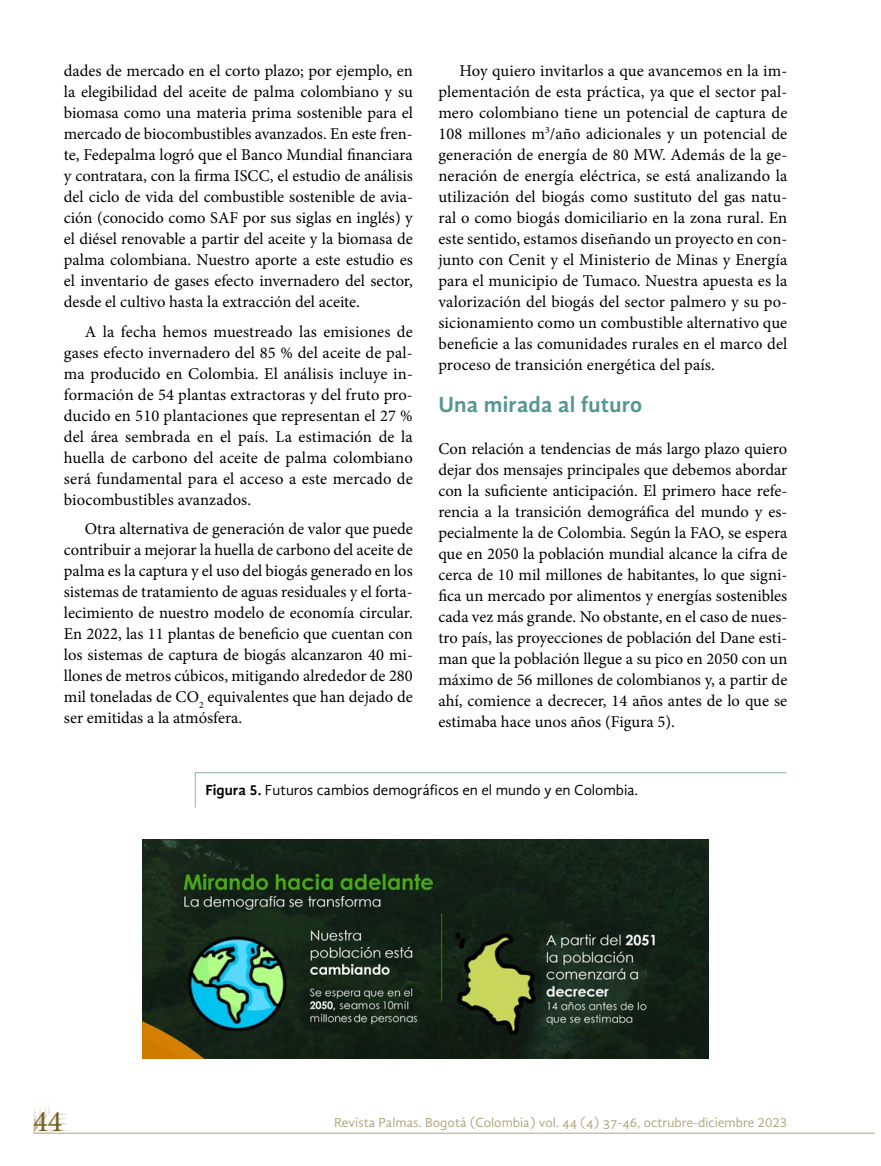
<style>
.page{position:relative;width:881px;height:1166px;background:#fff}
.page>*{position:absolute;margin:0;border:0;box-sizing:border-box;transform-origin:0 0}
.t1{font:30px "Minion Pro";color:#715f20}
.t2{font:700 22.5px "Gandhi Sans";color:#549793}
.t3{font:16.5px/21px "Minion Pro";color:#000;text-align:justify}
.t4{font:15px "Gandhi Sans";color:#000}
.t5{font:13.5px "Gandhi Sans";color:#b2a47f}
.s1{font-weight:700}
</style>
<div class="page">
<svg style="left:33px;top:1105px;width:35px;height:28px"></svg>
<hr style="left:34px;top:1132px;width:840px;height:1px;background:#b2a47f">
<svg style="left:194px;top:772px;width:592px;height:36px"></svg>
<img style="left:143px;top:839px;width:565px;height:219px">
<p class="t3" style="left:64px;top:60px;width:350px">dades de mercado en el corto plazo; por ejemplo, en la elegibilidad del aceite de palma colombiano y su biomasa como una materia prima sostenible para el mercado de biocombustibles avanzados. En este fren&shy;te, Fedepalma logró que el Banco Mundial financiara y contratara, con la firma ISCC, el estudio de análisis del ciclo de vida del combustible sostenible de avia&shy;ción (conocido como SAF por sus siglas en inglés) y el diésel renovable a partir del aceite y la biomasa de palma colombiana. Nuestro aporte a este estudio es el inventario de gases efecto invernadero del sector, desde el cultivo hasta la extracción del aceite.</p>
<p class="t3" style="left:64px;top:321px;width:350px;text-indent:21px">A la fecha hemos muestreado las emisiones de gases efecto invernadero del 85 % del aceite de pal&shy;ma producido en Colombia. El análisis incluye in&shy;formación de 54 plantas extractoras y del fruto pro&shy;ducido en 510 plantaciones que representan el 27 % del área sembrada en el país. La estimación de la huella de carbono del aceite de palma colombiano será fundamental para el acceso a este mercado de biocombustibles avanzados.</p>
<p class="t3" style="left:64px;top:518px;width:350px;text-indent:21px">Otra alternativa de generación de valor que puede contribuir a mejorar la huella de carbono del aceite de palma es la captura y el uso del biogás generado en los sistemas de tratamiento de aguas residuales y el forta&shy;lecimiento de nuestro modelo de economía circular.<br>En 2022, las 11 plantas de beneficio que cuentan con los sistemas de captura de biogás alcanzaron 40 mi&shy;llones de metros cúbicos, mitigando alrededor de 280 mil toneladas de CO<sub>2</sub> equivalentes que han dejado de ser emitidas a la atmósfera.</p>
<p class="t3" style="left:438px;top:60px;width:350px;text-indent:21px">Hoy quiero invitarlos a que avancemos en la im&shy;plementación de esta práctica, ya que el sector pal&shy;mero colombiano tiene un potencial de captura de 108 millones m<sup>3</sup>/año adicionales y un potencial de generación de energía de 80 MW. Además de la ge&shy;neración de energía eléctrica, se está analizando la utilización del biogás como sustituto del gas natu&shy;ral o como biogás domiciliario en la zona rural. En este sentido, estamos diseñando un proyecto en con&shy;junto con Cenit y el Ministerio de Minas y Energía para el municipio de Tumaco. Nuestra apuesta es la valorización del biogás del sector palmero y su po&shy;sicionamiento como un combustible alternativo que beneficie a las comunidades rurales en el marco del proceso de transición energética del país.</p>
<h2 class="t2" style="left:438px;top:391px;width:205px">Una mirada al futuro</h2>
<p class="t3" style="left:438px;top:438px;width:350px">Con relación a tendencias de más largo plazo quiero dejar dos mensajes principales que debemos abordar con la suficiente anticipación. El primero hace refe&shy;rencia a la transición demográfica del mundo y es&shy;pecialmente la de Colombia. Según la FAO, se espera que en 2050 la población mundial alcance la cifra de cerca de 10 mil millones de habitantes, lo que signi&shy;fica un mercado por alimentos y energías sostenibles cada vez más grande. No obstante, en el caso de nues&shy;tro país, las proyecciones de población del Dane esti&shy;man que la población llegue a su pico en 2050 con un máximo de 56 millones de colombianos y, a partir de ahí, comience a decrecer, 14 años antes de lo que se estimaba hace unos años (Figura 5).</p>
<h1 class="t1" style="left:33px;top:1100px;width:30px">44</h1>
<p class="t4" style="left:205px;top:781px;width:434px"><span class="s1">Figura 5.</span> Futuros cambios demográficos en el mundo y en Colombia.</p>
<p class="t5" style="left:334px;top:1114px;width:454px">Revista Palmas. Bogotá (Colombia) vol. 44 (4) 37-46, octrubre-diciembre 2023</p>
</div>
